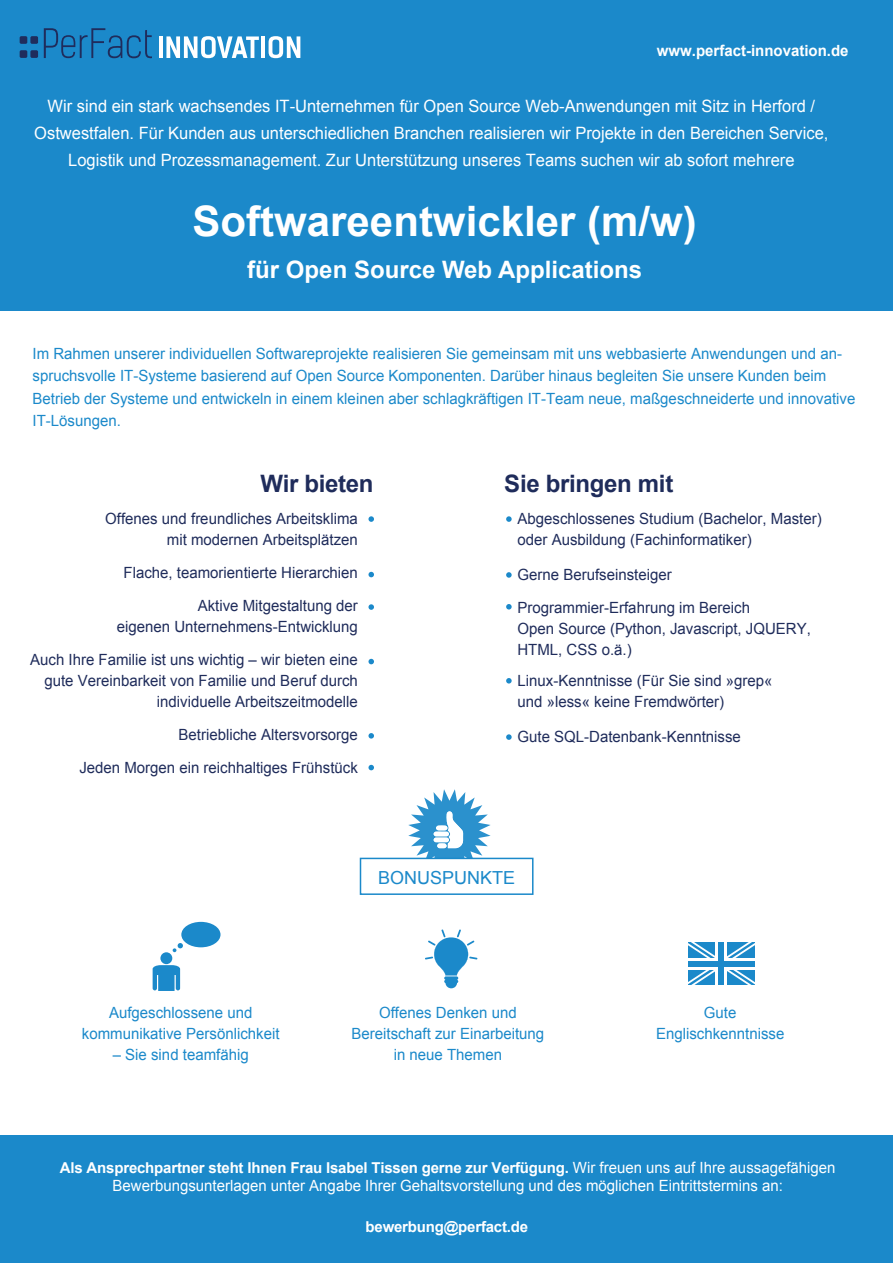
<style>
.page{position:relative;width:893px;height:1263px;background:#fff}
.page>*{position:absolute;margin:0;border:0;box-sizing:border-box;transform-origin:0 0}
.t1{font:700 42px "Arial";color:#fff}
.t2{font:700 24px "Arial";color:#fff}
.t3{font:700 24px "Arial";letter-spacing:-.015em;color:#1f2c5b}
.t4{font:18px "Arial";color:#1b89ca}
.t5{font:16.95px/27px "Arial";color:#fff;text-align:center}
.t6{font:15.45px/21px "Arial";color:#1f2c5b;text-align:right}
.t7{font:15.45px/21px "Arial";color:#1b89ca;text-align:center}
.t8{font:15.45px "Arial";color:#fff}
.t9{font:700 15.45px "Arial";color:#fff}
.t10{font:700 15px "Arial";letter-spacing:-.015em;color:#fff}
.s1{font-weight:400;font-size:15.45px}
</style>
<div class="page">
<div style="left:0;top:0;width:893px;height:311px;background:#1b89ca"></div>
<svg style="left:44px;top:28px;width:108px;height:31px"></svg>
<hr style="left:159px;top:36px;width:4px;height:22px;background:#fff">
<svg style="left:166px;top:36px;width:93px;height:22px"></svg>
<hr style="left:261px;top:36px;width:4px;height:22px;background:#fff">
<svg style="left:269px;top:36px;width:31px;height:22px"></svg>
<div style="left:20px;top:36px;width:7px;height:8px;background:#1f2c5c;border-radius:2px"></div>
<div style="left:30px;top:36px;width:8px;height:8px;background:#1f2c5c;border-radius:2px"></div>
<div style="left:20px;top:50px;width:7px;height:8px;background:#1f2c5c;border-radius:2px"></div>
<div style="left:30px;top:50px;width:8px;height:8px;background:#1f2c5c;border-radius:2px"></div>
<div style="left:0;top:1135px;width:893px;height:128px;background:#1b89ca"></div>
<svg style="left:408px;top:789px;width:83px;height:69px"></svg>
<div style="left:360px;top:858px;width:173px;height:37px;background:#fff;border:2px solid #1b89ca"></div>
<svg style="left:688px;top:942px;width:67px;height:43px;background:#53a5d6"></svg>
<svg style="left:688px;top:958px;width:67px;height:11px"></svg>
<div style="left:715px;top:942px;width:12px;height:43px;background:#fff"></div>
<div style="left:688px;top:961px;width:67px;height:5px;background:#1b89ca"></div>
<div style="left:718px;top:942px;width:6px;height:43px;background:#1b89ca"></div>
<div style="left:160px;top:952px;width:12px;height:12px;background:#1b89ca;border-radius:50%"></div>
<svg style="left:153px;top:965px;width:27px;height:26px"></svg>
<svg style="left:173px;top:943px;width:10px;height:9px"></svg>
<div style="left:181px;top:922px;width:39px;height:25px;background:#1b89ca;border-radius:50%"></div>
<svg style="left:425px;top:929px;width:52px;height:59px"></svg>
<svg style="left:506px;top:516px;width:6px;height:6px"></svg>
<svg style="left:506px;top:604px;width:6px;height:5px"></svg>
<svg style="left:506px;top:572px;width:6px;height:6px"></svg>
<svg style="left:506px;top:678px;width:6px;height:5px"></svg>
<svg style="left:506px;top:734px;width:6px;height:6px"></svg>
<svg style="left:368px;top:516px;width:6px;height:6px"></svg>
<svg style="left:368px;top:604px;width:6px;height:6px"></svg>
<svg style="left:368px;top:659px;width:6px;height:5px"></svg>
<svg style="left:368px;top:572px;width:6px;height:5px"></svg>
<svg style="left:368px;top:733px;width:6px;height:5px"></svg>
<svg style="left:368px;top:765px;width:6px;height:5px"></svg>
<p class="t9" style="left:657px;top:41px;width:193px">www.perfact-innovation.de</p>
<p class="t5" style="left:34px;top:93px;width:796px">Wir sind ein stark wachsendes IT-Unternehmen für Open Source Web-Anwendungen mit Sitz in Herford /<br>Ostwestfalen. Für Kunden aus unterschiedlichen Branchen realisieren wir Projekte in den Bereichen Service,<br>Logistik und Prozessmanagement. Zur Unterstützung unseres Teams suchen wir ab sofort mehrere</p>
<h1 class="t1" style="left:193px;top:194px;width:506px">Softwareentwickler (m/w)</h1>
<h2 class="t2" style="left:247px;top:254px;width:396px">für Open Source Web Applications</h2>
<p class="t7" style="left:33px;top:342px;width:824px;line-height:22.5px;text-align:left">Im Rahmen unserer individuellen Softwareprojekte realisieren Sie gemeinsam mit uns webbasierte Anwendungen und an&shy;spruchsvolle IT-Systeme basierend auf Open Source Komponenten. Darüber hinaus begleiten Sie unsere Kunden beim Betrieb der Systeme und entwickeln in einem kleinen aber schlagkräftigen IT-Team neue, maßgeschneiderte und innovative IT-Lösungen.</p>
<h2 class="t3" style="left:260px;top:468px;width:115px">Wir bieten</h2>
<h2 class="t3" style="left:504px;top:468px;width:171px">Sie bringen mit</h2>
<p class="t6" style="left:517px;top:508px;width:306px;text-align:left">Abgeschlossenes Studium (Bachelor, Master) oder Ausbildung (Fachinformatiker)</p>
<p class="t6" style="left:105px;top:508px;width:254px">Offenes und freundliches Arbeitsklima mit modernen Arbeitsplätzen</p>
<p class="t6" style="left:124px;top:556px;width:236px;line-height:33px">Flache, teamorientierte Hierarchien<br>Aktive Mitgestaltung der</p>
<p class="t6" style="left:30px;top:610px;width:329px;line-height:33px">eigenen Unternehmens-Entwicklung<br>Auch Ihre Familie ist uns wichtig – wir bieten eine</p>
<p class="t6" style="left:44px;top:670px;width:315px">gute Vereinbarkeit von Familie und Beruf durch individuelle Arbeitszeitmodelle</p>
<p class="t6" style="left:79px;top:718px;width:280px;line-height:33px">Betriebliche Altersvorsorge<br>Jeden Morgen ein reichhaltiges Frühstück</p>
<p class="t6" style="left:517px;top:726px;width:225px">Gute SQL-Datenbank-Kenntnisse</p>
<p class="t6" style="left:517px;top:559px;width:234px;line-height:32.4px;text-align:left">Gerne Berufseinsteiger<br>Programmier-Erfahrung im Bereich</p>
<p class="t6" style="left:517px;top:618px;width:295px;text-align:left">Open Source (Python, Javascript, JQUERY,<br>HTML, CSS o.ä.)</p>
<p class="t6" style="left:517px;top:670px;width:257px;text-align:left">Linux-Kenntnisse (Für Sie sind »grep« und »less« keine Fremdwörter)</p>
<p class="t7" style="left:82px;top:1002px;width:199px">Aufgeschlossene und kommunikative Persönlichkeit</p>
<p class="t7" style="left:113px;top:1044px;width:137px">– Sie sind teamfähig</p>
<p class="t4" style="left:378px;top:866px;width:139px">BONUSPUNKTE</p>
<p class="t7" style="left:352px;top:1002px;width:194px">Offenes Denken und<br>Bereitschaft zur Einarbeitung in neue Themen</p>
<p class="t7" style="left:656px;top:1002px;width:130px">Gute<br>Englischkenntnisse</p>
<p class="t10" style="left:60px;top:1158px;width:777px">Als Ansprechpartner steht Ihnen Frau Isabel Tissen gerne zur Verfügung. <span class="s1">Wir freuen uns auf Ihre aussagefähigen</span></p>
<p class="t8" style="left:113px;top:1175px;width:672px">Bewerbungsunterlagen unter Angabe Ihrer Gehaltsvorstellung und des möglichen Eintrittstermins an:</p>
<p class="t10" style="left:366px;top:1216px;width:164px">bewerbung@perfact.de</p>
</div>
